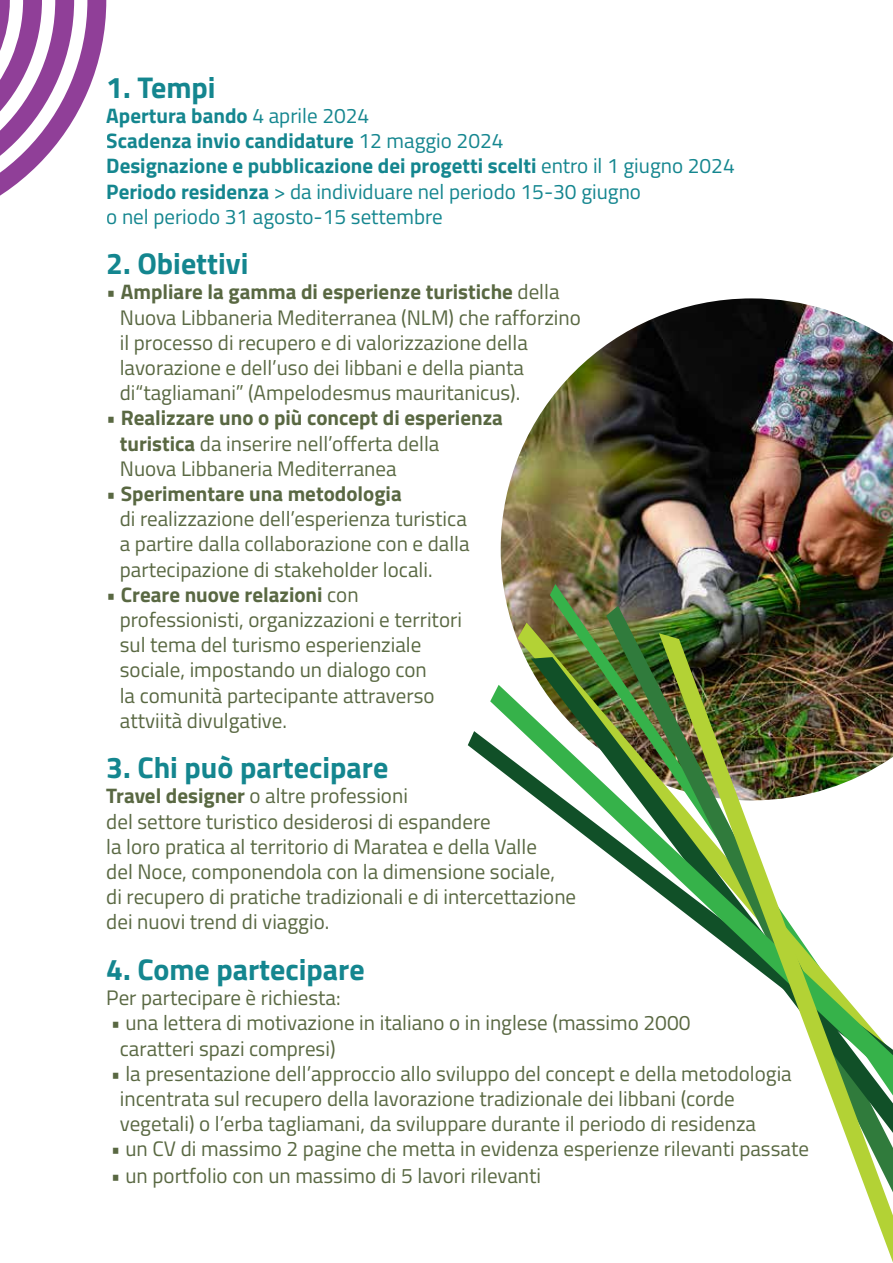
<style>
.page{position:relative;width:893px;height:1263px;background:#fff}
.page>*{position:absolute;margin:0;border:0;box-sizing:border-box;transform-origin:0 0}
.t1{font:700 30px "Titillium Web";color:#14868f}
.t2{font:21px/25.2px "Titillium Web";color:#596842}
.t3{font:21px/25.2px "Titillium Web";color:#14868f}
.s1{font-weight:700}
</style>
<div class="page">
<svg style="left:0;top:0;width:106px;height:196px"></svg>
<img style="left:501px;top:298px;width:392px;height:343px">
<img style="left:550px;top:584px;width:343px;height:39px">
<img style="left:606px;top:606px;width:287px;height:51px">
<img style="left:531px;top:657px;width:128px;height:28px">
<svg style="left:490px;top:685px;width:169px;height:208px"></svg>
<img style="left:659px;top:633px;width:234px;height:629px">
<h1 class="t1" style="left:106px;top:64px;width:111px">1. Tempi</h1>
<p class="t3" style="left:106px;top:102px;width:630px"><span class="s1">Apertura bando</span> 4 aprile 2024<br><span class="s1">Scadenza invio candidature</span> 12 maggio 2024<br><span class="s1">Designazione e pubblicazione dei progetti scelti</span> entro il 1 giugno 2024<br><span class="s1">Periodo residenza</span> &gt; da individuare nel periodo 15-30 giugno<br>o nel periodo 31 agosto-15 settembre</p>
<h1 class="t1" style="left:106px;top:241px;width:144px">2. Obiettivi</h1>
<p class="t2" style="left:120px;top:278px;width:463px;text-indent:-14px">• <span class="s1">Ampliare la gamma di esperienze turistiche</span> della Nuova Libbaneria Mediterranea (NLM) che rafforzino il processo di recupero e di valorizzazione della lavorazione e dell’uso dei libbani e della pianta di“tagliamani” (Ampelodesmus mauritanicus).</p>
<p class="t2" style="left:120px;top:404px;width:385px;text-indent:-14px">• <span class="s1">Realizzare uno o più concept di esperienza turistica</span> da inserire nell’offerta della<br>Nuova Libbaneria Mediterranea</p>
<p class="t2" style="left:120px;top:480px;width:351px;text-indent:-14px">• <span class="s1">Sperimentare una metodologia<br></span>di realizzazione dell’esperienza turistica a partire dalla collaborazione con e dalla partecipazione di stakeholder locali.</p>
<p class="t2" style="left:120px;top:581px;width:344px;text-indent:-14px">• <span class="s1">Creare nuove relazioni</span> con professionisti, organizzazioni e territori sul tema del turismo esperienziale sociale, impostando un dialogo con<br>la comunità partecipante attraverso attviità divulgative.</p>
<h1 class="t1" style="left:106px;top:745px;width:284px">3. Chi può partecipare</h1>
<p class="t2" style="left:106px;top:782px;width:471px"><span class="s1">Travel designer</span> o altre professioni<br>del settore turistico desiderosi di espandere<br>la loro pratica al territorio di Maratea e della Valle<br>del Noce, componendola con la dimensione sociale,<br>di recupero di pratiche tradizionali e di intercettazione dei nuovi trend di viaggio.</p>
<h1 class="t1" style="left:106px;top:946px;width:260px">4. Come partecipare</h1>
<p class="t2" style="left:106px;top:984px;width:236px">Per partecipare è richiesta:</p>
<p class="t2" style="left:120px;top:1009px;width:572px;text-indent:-9px">• una lettera di motivazione in italiano o in inglese (massimo 2000 caratteri spazi compresi)</p>
<p class="t2" style="left:120px;top:1060px;width:673px;text-indent:-9px">• la presentazione dell’approccio allo sviluppo del concept e della metodologia incentrata sul recupero della lavorazione tradizionale dei libbani (corde vegetali) o l’erba tagliamani, da sviluppare durante il periodo di residenza</p>
<p class="t2" style="left:111px;top:1135px;width:700px">• un CV di massimo 2 pagine che metta in evidenza esperienze rilevanti passate</p>
<p class="t2" style="left:111px;top:1162px;width:432px">• un portfolio con un massimo di 5 lavori rilevanti</p>
</div>
